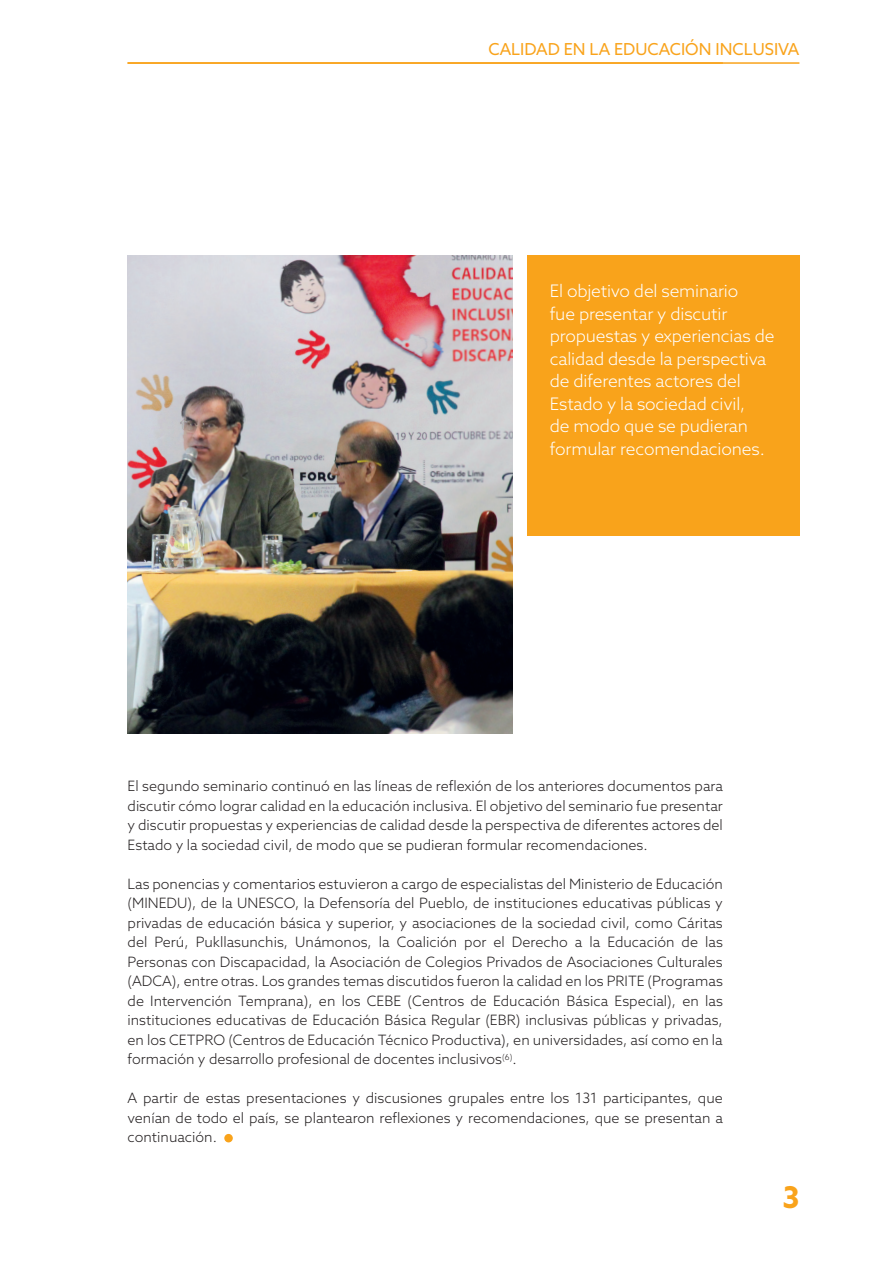
<style>
.page{position:relative;width:893px;height:1263px;background:#fff}
.page>*{position:absolute;margin:0;border:0;box-sizing:border-box;transform-origin:0 0}
.t1{font:700 30px "Azo Sans";color:#f9a31b}
.t2{font:300 17.25px/22.5px "Azo Sans";letter-spacing:-.01em;color:#fff}
.t3{font:16.5px "Azo Sans";color:#f9a31b}
.t4{font:300 14.25px/19.5px "Azo Sans";color:#231f20;text-align:justify}
</style>
<div class="page">
<hr style="left:128px;top:62px;width:671px;height:2px;background:#f9a31b">
<div style="left:224px;top:1134px;width:9px;height:8px;background:#f9a31b;border-radius:50%"></div>
<div style="left:527px;top:256px;width:272px;height:280px;background:#f9a31b"></div>
<img style="left:128px;top:255px;width:384px;height:478px">
<p class="t3" style="left:488px;top:39px;width:312px">CALIDAD EN LA EDUCACIÓN INCLUSIVA</p>
<p class="t2" style="left:550px;top:280px;width:226px">El objetivo del seminario<br>fue presentar y discutir propuestas y experiencias de calidad desde la perspectiva de diferentes actores del<br>Estado y la sociedad civil,<br>de modo que se pudieran formular recomendaciones.</p>
<p class="t4" style="left:128px;top:776px;width:597px">El segundo seminario continuó en las líneas de reflexión de los anteriores documentos para discutir cómo lograr calidad en la educación inclusiva. El objetivo del seminario fue presentar y discutir propuestas y experiencias de calidad desde la perspectiva de diferentes actores del Estado y la sociedad civil, de modo que se pudieran formular recomendaciones.</p>
<p class="t4" style="left:128px;top:874px;width:597px">Las ponencias y comentarios estuvieron a cargo de especialistas del Ministerio de Educación (MINEDU), de la UNESCO, la Defensoría del Pueblo, de instituciones educativas públicas y privadas de educación básica y superior, y asociaciones de la sociedad civil, como Cáritas del Perú, Pukllasunchis, Unámonos, la Coalición por el Derecho a la Educación de las Personas con Discapacidad, la Asociación de Colegios Privados de Asociaciones Culturales (ADCA), entre otras. Los grandes temas discutidos fueron la calidad en los PRITE (Programas de Intervención Temprana), en los CEBE (Centros de Educación Básica Especial), en las instituciones educativas de Educación Básica Regular (EBR) inclusivas públicas y privadas, en los CETPRO (Centros de Educación Técnico Productiva), en universidades, así como en la formación y desarrollo profesional de docentes inclusivos<sup>(6)</sup>.</p>
<p class="t4" style="left:128px;top:1088px;width:597px">A partir de estas presentaciones y discusiones grupales entre los 131 participantes, que venían de todo el país, se plantearon reflexiones y recomendaciones, que se presentan a continuación.</p>
<p class="t1" style="left:782px;top:1177px;width:19px">3</p>
</div>
